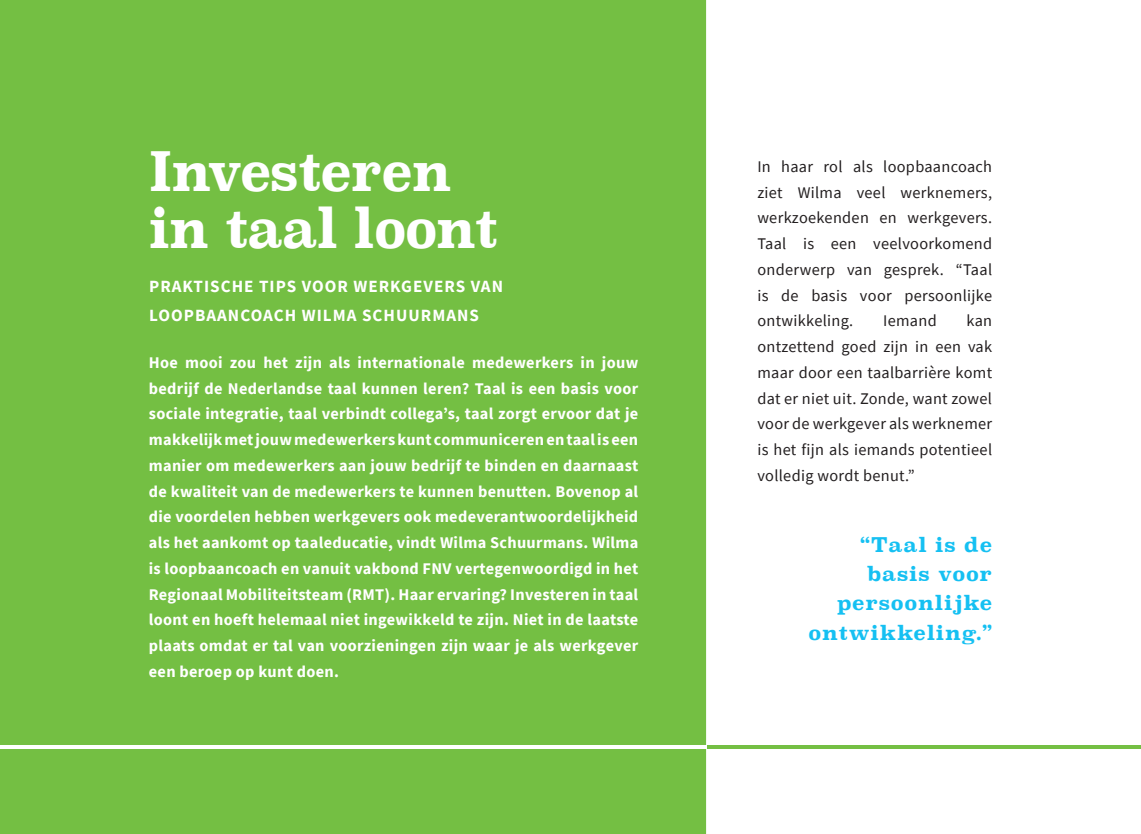
<style>
.page{position:relative;width:1141px;height:834px;background:#fff}
.page>*{position:absolute;margin:0;border:0;box-sizing:border-box;transform-origin:0 0}
.t1{font:700 54.07px/56.7px "Superclarendon";letter-spacing:-.02em;color:#fff;scale:.92 1}
.t2{font:700 19.78px/29.2px "Superclarendon";letter-spacing:.04em;color:#15c0f2;text-align:right}
.t3{font:700 17.15px/28.2px "Source Sans Pro";letter-spacing:.06em;color:#fff}
.t4{font:700 16.28px/25.7px "Source Sans Pro";letter-spacing:.02em;color:#fff;text-align:justify}
.t5{font:16.28px/25.7px "Source Sans Pro";letter-spacing:.02em;color:#231f20;text-align:justify}
</style>
<div class="page">
<div style="left:0;top:0;width:706px;height:833px;background:#74bf43"></div>
<hr style="left:0;top:745px;width:1141px;height:4px;background:#74bf43">
<hr style="left:0;top:745px;width:706px;height:4px;background:#fff">
<h1 class="t1" style="left:149px;top:145px;width:381px">Investeren in taal loont</h1>
<p class="t5" style="left:757px;top:154px;width:236px">In haar rol als loopbaancoach ziet Wilma veel werknemers, werkzoekenden en werkgevers.<br>Taal is een veelvoorkomend onderwerp van gesprek. “Taal is de basis voor persoonlijke ontwikkeling.</p>
<p class="t3" style="left:149px;top:272px;width:355px">PRAKTISCHE TIPS VOOR WERKGEVERS VAN<br>LOOPBAANCOACH WILMA SCHUURMANS</p>
<p class="t5" style="left:757px;top:308px;width:236px;text-indent:209px">kan ontzettend goed zijn in een vak maar door een taalbarrière komt dat er niet uit. Zonde, want zowel voor de werkgever als werknemer is het fijn als iemands potentieel volledig wordt benut.”</p>
<p class="t5" style="left:883px;top:308px;width:55px">Iemand</p>
<p class="t4" style="left:149px;top:349px;width:491px">Hoe mooi zou het zijn als internationale medewerkers in jouw bedrijf de Nederlandse taal kunnen leren? Taal is een basis voor sociale integratie, taal verbindt collega’s, taal zorgt ervoor dat je makkelijk met jouw medewerkers kunt communiceren en taal is een manier om medewerkers aan jouw bedrijf te binden en daarnaast de kwaliteit van de medewerkers te kunnen benutten. Bovenop al die voordelen hebben werkgevers ook medeverantwoordelijkheid als het aankomt op taaleducatie, vindt Wilma Schuurmans. Wilma is loopbaancoach en vanuit vakbond FNV vertegenwoordigd in het Regionaal Mobiliteitsteam (RMT). Haar ervaring? Investeren in taal loont en hoeft helemaal niet ingewikkeld te zijn. Niet in de laatste plaats omdat er tal van voorzieningen zijn waar je als werkgever een beroep op kunt doen.</p>
<p class="t2" style="left:809px;top:531px;width:185px">“Taal is de basis voor persoonlijke ontwikkeling.”</p>
</div>
